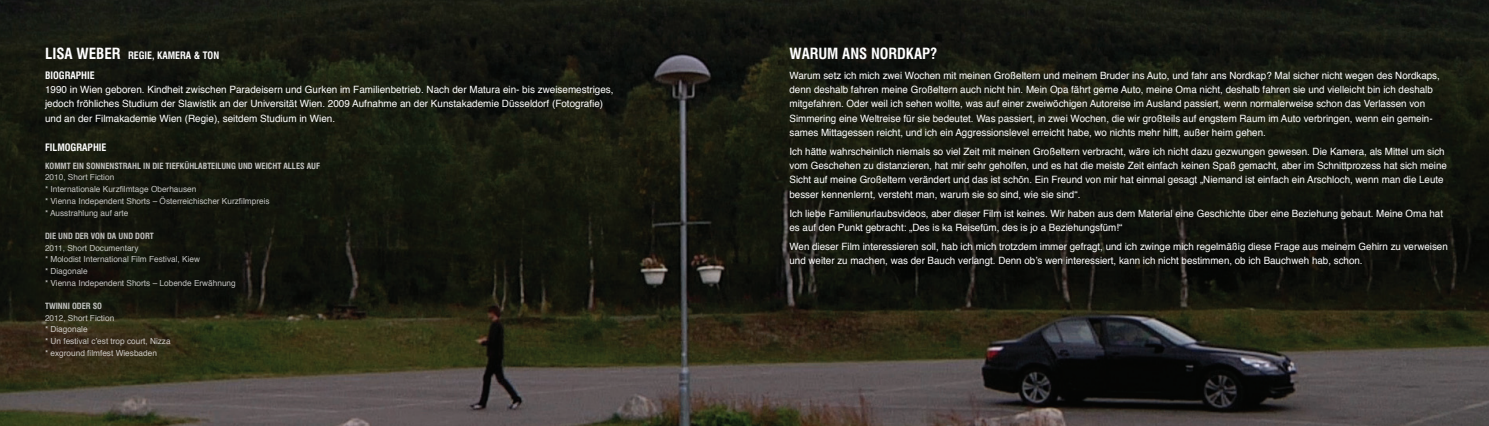
<style>
.page{position:relative;width:1489px;height:426px;background:#fff}
.page>*{position:absolute;margin:0;border:0;box-sizing:border-box;transform-origin:0 0}
.t1{font:700 condensed 15px "Swiss 721 BT";color:#fff}
.t2{font:10px/14.1px "Helvetica";color:#fff}
.t3{font:700 condensed 10px "Swiss 721 BT";color:#fff}
.t4{font:8.38px/11.6px "Helvetica";color:#fff}
.t5{font:700 condensed 8.38px "Swiss 721 BT";color:#fff}
.s1{font-size:10px}
</style>
<div class="page">
<img style="left:0;top:0;width:1488px;height:425px">
<h1 class="t1" style="left:45px;top:44px;width:89px">LISA WEBER <span class="s1">REGIE</span></h1>
<p class="t3" style="left:152px;top:49px;width:12px">, KAMERA</p>
<p class="t3" style="left:194px;top:49px;width:16px">&amp; TON</p>
<p class="t3" style="left:45px;top:69px;width:47px">BIOGRAPHIE</p>
<p class="t2" style="left:45px;top:83px;width:570px">1990 in Wien geboren. Kindheit zwischen Paradeisern und Gurken im Familienbetrieb. Nach der Matura ein- bis zweisemestriges, jedoch fröhliches Studium der Slawistik an der Universität Wien. 2009 Aufnahme an der Kunstakademie Düsseldorf (Fotografie) und an der Filmakademie Wien (Regie), seitdem Studium in Wien.</p>
<p class="t3" style="left:45px;top:141px;width:59px">FILMOGRAPHIE</p>
<p class="t5" style="left:45px;top:160px;width:276px">KOMMT EIN SONNENSTRAHL IN DIE TIEFKÜHLABTEILUNG UND WEICHT ALLES AUF</p>
<p class="t4" style="left:45px;top:172px;width:226px">2010, Short Fiction<br>* Internationale Kurzfilmtage Oberhausen<br>* Vienna Independent Shorts – Österreichischer Kurzfilmpreis * Ausstrahlung auf arte</p>
<p class="t5" style="left:45px;top:230px;width:110px">DIE UND DER VON DA UND DORT</p>
<p class="t4" style="left:45px;top:242px;width:192px">2011, Short Documentary<br>* Molodist International Film Festival, Kiew<br>* Diagonale<br>* Vienna Independent Shorts – Lobende Erwähnung</p>
<p class="t5" style="left:45px;top:300px;width:59px">TWINNI ODER SO</p>
<p class="t4" style="left:45px;top:312px;width:127px">2012, Short Fiction<br>* Diagonale<br>* Un festival c’est trop court, Nizza * exground filmfest Wiesbaden</p>
<h1 class="t1" style="left:789px;top:44px;width:149px">WARUM ANS NORDKAP?</h1>
<p class="t2" style="left:789px;top:69px;width:652px">Warum setz ich mich zwei Wochen mit meinen Großeltern und meinem Bruder ins Auto, und fahr ans Nordkap? Mal sicher nicht wegen des Nordkaps, denn deshalb fahren meine Großeltern auch nicht hin. Mein Opa fährt gerne Auto, meine Oma nicht, deshalb fahren sie und vielleicht bin ich deshalb mitgefahren. Oder weil ich sehen wollte, was auf einer zweiwöchigen Autoreise im Ausland passiert, wenn normalerweise schon das Verlassen von Simmering eine Weltreise für sie bedeutet. Was passiert, in zwei Wochen, die wir großteils auf engstem Raum im Auto verbringen, wenn ein gemein&shy;sames Mittagessen reicht, und ich ein Aggressionslevel erreicht habe, wo nichts mehr hilft, außer heim gehen.</p>
<p class="t2" style="left:789px;top:144px;width:659px">Ich hätte wahrscheinlich niemals so viel Zeit mit meinen Großeltern verbracht, wäre ich nicht dazu gezwungen gewesen. Die Kamera, als Mittel um sich vom Geschehen zu distanzieren, hat mir sehr geholfen, und es hat die meiste Zeit einfach keinen Spaß gemacht, aber im Schnittprozess hat sich meine Sicht auf meine Großeltern verändert und das ist schön. Ein Freund von mir hat einmal gesagt „Niemand ist einfach ein Arschloch, wenn man die Leute besser kennenlernt, versteht man, warum sie so sind, wie sie sind“.</p>
<p class="t2" style="left:789px;top:206px;width:655px">Ich liebe Familienurlaubsvideos, aber dieser Film ist keines. Wir haben aus dem Material eine Geschichte über eine Beziehung gebaut. Meine Oma hat es auf den Punkt gebracht: „Des is ka Reisefüm, des is jo a Beziehungsfüm!“</p>
<p class="t2" style="left:789px;top:239px;width:659px">Wen dieser Film interessieren soll, hab ich mich trotzdem immer gefragt, und ich zwinge mich regelmäßig diese Frage aus meinem Gehirn zu verweisen und weiter zu machen, was der Bauch verlangt. Denn ob’s wen interessiert, kann ich nicht bestimmen, ob ich Bauchweh hab, schon.</p>
</div>
